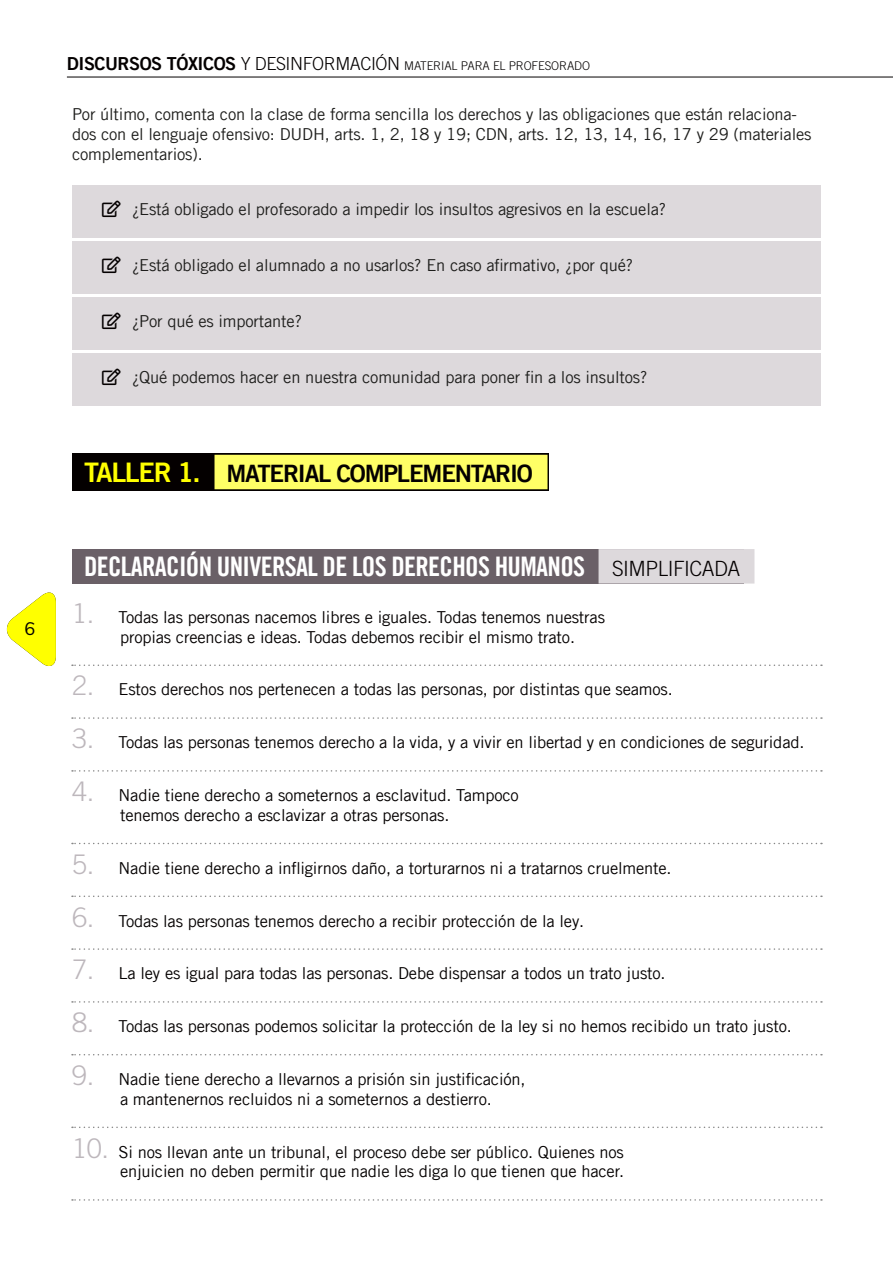
<style>
.page{position:relative;width:893px;height:1263px;background:#fff}
.page>*{position:absolute;margin:0;border:0;box-sizing:border-box;transform-origin:0 0}
.N3_CORTADO_V0{font:27px "Amnesty Trade Gothic Bd Cn 20";letter-spacing:-.025em;color:#fff}
.H4-CORTADO_V1_1{font:24px "Amnesty Trade Gothic Bd 2";letter-spacing:-.05em;color:#040000}
.LISTA-DECLARACION{font:16.5px/19.8px "Amnesty Trade Gothic";letter-spacing:-.01em;color:#040000}
.LISTA-CHECK-V1{font:16.5px "Amnesty Trade Gothic";letter-spacing:-.01em;color:#1d1d1b}
.TEXTO-NORMAL{font:16.5px/19.8px "Amnesty Trade Gothic";letter-spacing:-.01em;color:#1d1d1b}
.t1{font:300 12px "Amnesty Trade Gothic";letter-spacing:-.01em;color:#040000}
.s1{font-family:"Amnesty Trade Gothic Bd 2";font-weight:400;font-size:18px}
.s2{font-size:18px}
.s3{font-size:27px;color:#ff0}
.s4{font-family:"Amnesty Trade Gothic";font-weight:300;font-size:21px;color:#040000}
.s5{font-weight:300;font-size:27px;color:#bdb7bc}
</style>
<div class="page">
<hr style="left:67px;top:77px;width:826px;height:1px;background:#040000">
<div style="left:73px;top:453px;width:476px;height:38px;background:#040000"></div>
<div style="left:214px;top:455px;width:333px;height:34px;background:#ff6"></div>
<div style="left:73px;top:549px;width:671px;height:35px;background:#6a6067"></div>
<div style="left:598px;top:549px;width:156px;height:35px;background:#ddd9dc"></div>
<svg style="left:72px;top:664px;width:750px;height:2px"></svg>
<svg style="left:72px;top:717px;width:750px;height:2px"></svg>
<svg style="left:72px;top:770px;width:750px;height:2px"></svg>
<svg style="left:72px;top:843px;width:750px;height:1px"></svg>
<svg style="left:72px;top:895px;width:750px;height:2px"></svg>
<svg style="left:72px;top:948px;width:750px;height:2px"></svg>
<svg style="left:72px;top:1001px;width:750px;height:2px"></svg>
<svg style="left:72px;top:1054px;width:750px;height:1px"></svg>
<svg style="left:72px;top:1126px;width:750px;height:2px"></svg>
<svg style="left:72px;top:1199px;width:750px;height:2px"></svg>
<svg style="left:6px;top:592px;width:50px;height:74px"></svg>
<div style="left:72px;top:185px;width:749px;height:220px;background:#ddd9dc"></div>
<p class="t1" style="left:67px;top:59px;width:525px"><span class="s1">DISCURSOS TÓXICOS</span> <span class="s2">Y DESINFORMACIÓN</span> MATERIAL PARA EL PROFESORADO</p>
<p class="TEXTO-NORMAL" style="left:72px;top:104px;width:741px">Por último, comenta con la clase de forma sencilla los derechos y las obligaciones que están relaciona&shy;dos con el lenguaje ofensivo: DUDH, arts. 1, 2, 18 y 19; CDN, arts. 12, 13, 14, 16, 17 y 29 (materiales complementarios).</p>
<p class="LISTA-CHECK-V1" style="left:132px;top:199px;width:536px">¿Está obligado el profesorado a impedir los insultos agresivos en la escuela?</p>
<p class="LISTA-CHECK-V1" style="left:132px;top:255px;width:503px">¿Está obligado el alumnado a no usarlos? En caso afirmativo, ¿por qué?</p>
<p class="LISTA-CHECK-V1" style="left:132px;top:311px;width:172px">¿Por qué es importante?</p>
<p class="LISTA-CHECK-V1" style="left:132px;top:367px;width:517px">¿Qué podemos hacer en nuestra comunidad para poner fin a los insultos?</p>
<h2 class="H4-CORTADO_V1_1" style="left:84px;top:458px;width:450px"><span class="s3">TALLER 1.</span> MATERIAL COMPLEMENTARIO</h2>
<h3 class="N3_CORTADO_V0" style="left:84px;top:550px;width:658px">DECLARACIÓN UNIVERSAL DE LOS DERECHOS HUMANOS <span class="s4">SIMPLIFICADA</span></h3>
<p class="LISTA-DECLARACION" style="left:120px;top:607px;width:486px;text-indent:-48px"><span class="s5">1.</span> Todas las personas nacemos libres e iguales. Todas tenemos nuestras propias creencias e ideas. Todas debemos recibir el mismo trato.</p>
<p class="LISTA-DECLARACION" style="left:72px;top:679px;width:602px"><span class="s5">2.</span> Estos derechos nos pertenecen a todas las personas, por distintas que seamos.</p>
<p class="LISTA-DECLARACION" style="left:72px;top:732px;width:734px"><span class="s5">3.</span> Todas las personas tenemos derecho a la vida, y a vivir en libertad y en condiciones de seguridad.</p>
<p class="LISTA-DECLARACION" style="left:120px;top:785px;width:400px;text-indent:-48px"><span class="s5">4.</span> Nadie tiene derecho a someternos a esclavitud. Tampoco tenemos derecho a esclavizar a otras personas.</p>
<p class="LISTA-DECLARACION" style="left:72px;top:858px;width:601px"><span class="s5">5.</span> Nadie tiene derecho a infligirnos daño, a torturarnos ni a tratarnos cruelmente.</p>
<p class="LISTA-DECLARACION" style="left:72px;top:910px;width:514px"><span class="s5">6.</span> Todas las personas tenemos derecho a recibir protección de la ley.</p>
<p class="LISTA-DECLARACION" style="left:72px;top:963px;width:595px"><span class="s5">7.</span> La ley es igual para todas las personas. Debe dispensar a todos un trato justo.</p>
<p class="LISTA-DECLARACION" style="left:72px;top:1016px;width:721px"><span class="s5">8.</span> Todas las personas podemos solicitar la protección de la ley si no hemos recibido un trato justo.</p>
<p class="LISTA-DECLARACION" style="left:120px;top:1069px;width:407px;text-indent:-48px"><span class="s5">9.</span> Nadie tiene derecho a llevarnos a prisión sin justificación, a mantenernos recluidos ni a someternos a destierro.</p>
<p class="LISTA-DECLARACION" style="left:72px;top:1141px;width:554px;text-align:right"><span class="s5">10.</span> Si nos llevan ante un tribunal, el proceso debe ser público. Quienes nos enjuicien no deben permitir que nadie les diga lo que tienen que hacer.</p>
</div>
